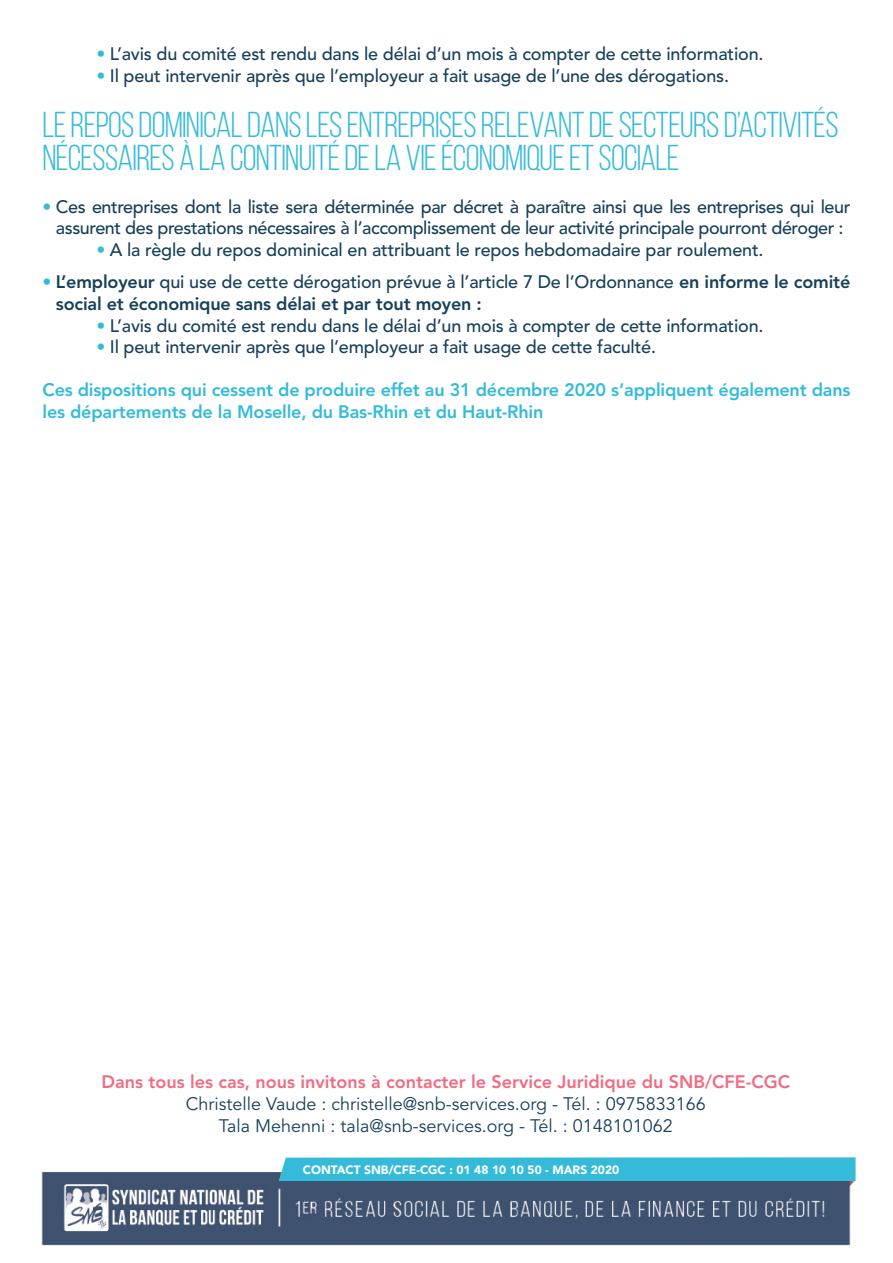
<style>
.page{position:relative;width:893px;height:1263px;background:#fff}
.page>*{position:absolute;margin:0;border:0;box-sizing:border-box;transform-origin:0 0}
.t1{font:36px/33px "Bebas Neue";letter-spacing:-.02em;color:#34bbda}
.t2{font:500 18px/21.6px "Avenir LT Std";letter-spacing:-.01em;color:#174059;text-align:center}
.t3{font:800 18px/21.6px "Avenir LT Std";letter-spacing:-.01em;color:#34bbda}
.t4{font:800 18px/21.6px "Avenir LT Std";letter-spacing:-.01em;color:#174059}
.t5{font:18px/21.6px "Avenir LT Std";color:#174059;text-align:center}
.t6{font:800 18px "Avenir LT Std";color:#f26b82}
.t7{font:900 12px "Avenir LT Std";color:#fff}
.s1{font-weight:900;color:#34bbda}
.s2{font-weight:500}
</style>
<div class="page">
<img style="left:41px;top:1172px;width:815px;height:74px">
<div style="left:279px;top:1157px;width:576px;height:24px;background:#34bbda"></div>
<p class="t2" style="left:97px;top:44px;width:668px"><span class="s1">•</span> L’avis du comité est rendu dans le délai d’un mois à compter de cette information.</p>
<p class="t2" style="left:97px;top:65px;width:634px"><span class="s1">•</span> Il peut intervenir après que l’employeur a fait usage de l’une des dérogations.</p>
<h1 class="t1" style="left:43px;top:107px;width:798px">LE REPOS DOMINICAL DANS LES ENTREPRISES RELEVANT DE SECTEURS D’ACTIVITÉS<br>NÉCESSAIRES À LA CONTINUITÉ DE LA VIE ÉCONOMIQUE ET SOCIALE</h1>
<p class="t2" style="left:43px;top:196px;width:809px"><span class="s1">•</span> Ces entreprises dont la liste sera déterminée par décret à paraître ainsi que les entreprises qui leur assurent des prestations nécessaires à l’accomplissement de leur activité principale pourront déroger :</p>
<p class="t2" style="left:97px;top:239px;width:668px"><span class="s1">•</span> A la règle du repos dominical en attribuant le repos hebdomadaire par roulement.</p>
<p class="t4" style="left:56px;top:271px;width:796px;text-indent:-13px"><span class="s1">•</span> L’employeur <span class="s2">qui use de cette dérogation prévue à l’article 7 De l’Ordonnance</span> en informe le comité social et économique sans délai et par tout moyen :</p>
<p class="t2" style="left:97px;top:315px;width:668px"><span class="s1">•</span> L’avis du comité est rendu dans le délai d’un mois à compter de cette information.</p>
<p class="t2" style="left:97px;top:337px;width:561px"><span class="s1">•</span> Il peut intervenir après que l’employeur a fait usage de cette faculté.</p>
<p class="t3" style="left:43px;top:379px;width:809px">Ces dispositions qui cessent de produire effet au 31 décembre 2020 s’appliquent également dans les départements de la Moselle, du Bas-Rhin et du Haut-Rhin</p>
<p class="t6" style="left:102px;top:1071px;width:690px">Dans tous les cas, nous invitons à contacter le Service Juridique du SNB/CFE-CGC</p>
<p class="t5" style="left:186px;top:1093px;width:522px">Christelle Vaude : christelle@snb-services.org - Tél. : 0975833166<br>Tala Mehenni : tala@snb-services.org - Tél. : 0148101062</p>
<p class="t7" style="left:303px;top:1162px;width:318px">CONTACT SNB/CFE-CGC : 01 48 10 10 50 - MARS 2020</p>
</div>
